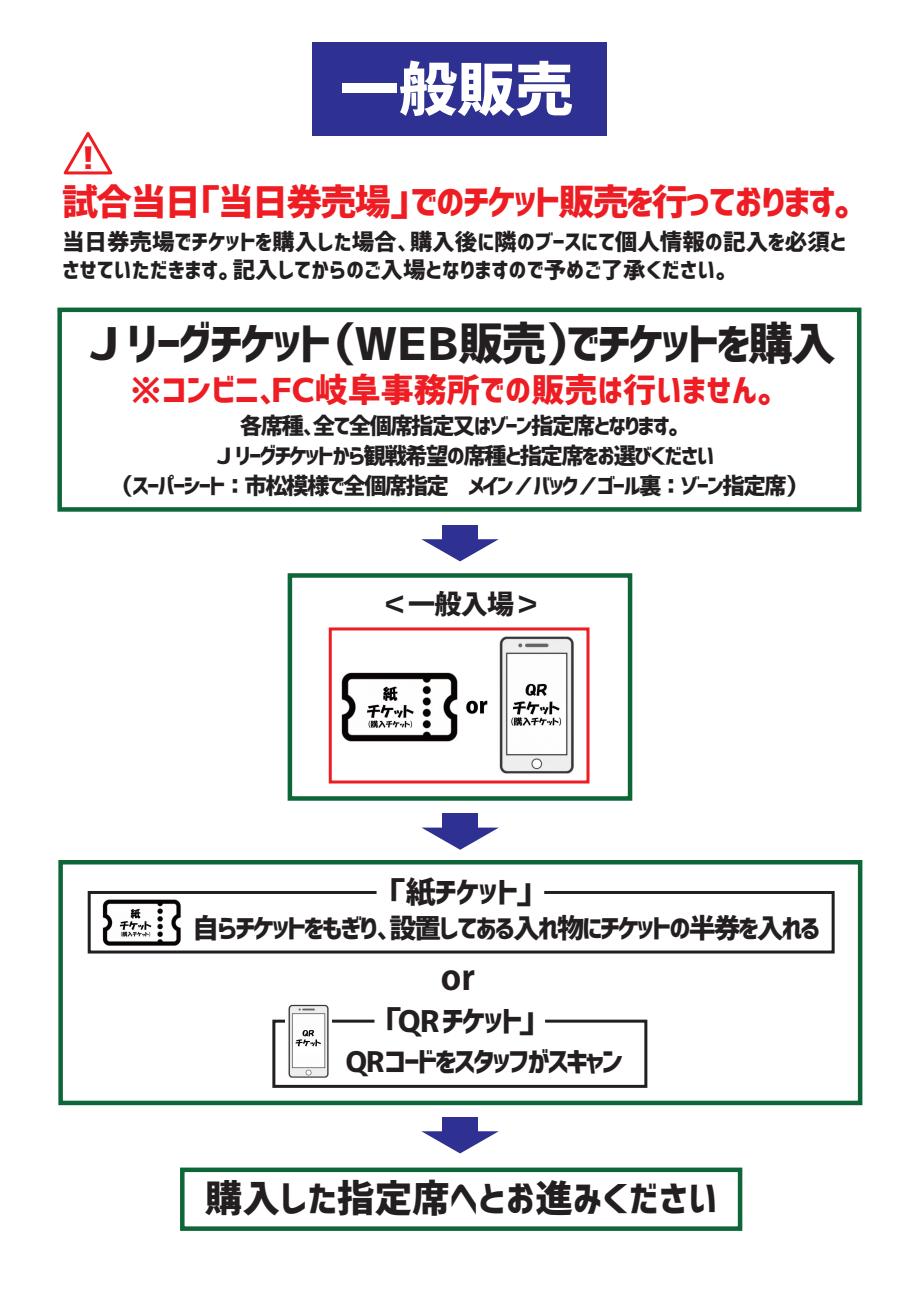
<style>
.page{position:relative;width:919px;height:1289px;background:#fff}
.page>*{position:absolute;margin:0;border:0;box-sizing:border-box;transform-origin:0 0}
.t1{font:58.05px "Corporate Logo Bold";color:#fff}
.t2{font:45px "Corporate Logo Bold";letter-spacing:-.05em;color:#231f20}
.t3{font:37.5px "Corporate Logo Bold";color:#231f20}
.t4{font:36px "Corporate Logo Bold";letter-spacing:-.05em;color:#ee1d23}
.t5{font:700 34.8px "Koz Go Pr 6 N";color:#231f20}
.t6{font:33px "Corporate Logo Bold";color:#ee1d23}
.t7{font:30.9px "Corporate Logo Bold";color:#ee1d23}
.t8{font:30px "Corporate Logo Bold";letter-spacing:-.025em;color:#231f20}
.t9{font:28.5px "Corporate Logo Bold";letter-spacing:-.075em;color:#231f20}
.t10{font:27px "Corporate Logo Bold";letter-spacing:-.075em;color:#231f20}
.t11{font:22.5px/30px "Corporate Logo Bold";letter-spacing:-.075em;color:#231f20;text-align:center}
.t12{font:22.5px/28.5px "Corporate Logo Bold";color:#231f20}
</style>
<div class="page">
<div style="left:312px;top:43px;width:294px;height:93px;background:#2e3092"></div>
<div style="left:57px;top:307px;width:804px;height:204px;border:4px solid #0c6638"></div>
<div style="left:287px;top:573px;width:345px;height:227px;border:4px solid #0c6638"></div>
<div style="left:442px;top:813px;width:36px;height:22px;background:#2e3092"></div>
<svg style="left:421px;top:827px;width:78px;height:22px"></svg>
<div style="left:442px;top:525px;width:35px;height:22px;background:#2e3092"></div>
<svg style="left:421px;top:539px;width:77px;height:22px"></svg>
<img style="left:341px;top:636px;width:233px;height:138px">
<div style="left:329px;top:627px;width:260px;height:156px;border:3px solid #ee1d23"></div>
<div style="left:58px;top:860px;width:804px;height:245px;border:4px solid #0c6638"></div>
<div style="left:180px;top:1167px;width:562px;height:63px;border:4px solid #0c6638"></div>
<div style="left:442px;top:1117px;width:35px;height:21px;background:#2e3092"></div>
<svg style="left:421px;top:1131px;width:78px;height:22px"></svg>
<svg style="left:87px;top:891px;width:748px;height:63px"></svg>
<img style="left:101px;top:898px;width:81px;height:48px">
<svg style="left:272px;top:1019px;width:376px;height:69px"></svg>
<img style="left:285px;top:1004px;width:46px;height:73px">
<div style="left:294px;top:1046px;width:29px;height:7px;background:#fff"></div>
<svg style="left:63px;top:132px;width:50px;height:43px"></svg>
<h3 class="t7" style="left:73px;top:136px;width:32px">！</h3>
<h1 class="t1" style="left:341px;top:49px;width:234px">一般販売</h1>
<h3 class="t4" style="left:62px;top:177px;width:809px">試合当日「当日券売場」でのチケット販売を行っております。</h3>
<p class="t12" style="left:62px;top:226px;width:785px">当日券売場でチケットを購入した場合、購入後に隣のブースにて個人情報の記入を必須とさせていただきます。記入してからのご入場となりますので予めご了承ください。</p>
<h2 class="t2" style="left:83px;top:313px;width:753px">Ｊリーグチケット（ＷＥＢ販売）でチケットを購入</h2>
<h3 class="t6" style="left:130px;top:368px;width:662px">※コンビニ、ＦＣ岐阜事務所での販売は行いません。</h3>
<p class="t11" style="left:112px;top:409px;width:697px">各席種、全て全個席指定又はゾーン指定席となります。<br>Ｊリーグチケットから観戦希望の席種と指定席をお選びください<br>（スーパーシート：市松模様で全個席指定　メイン／バック／ゴール裏：ゾーン指定席）</p>
<p class="t10" style="left:382px;top:585px;width:160px">＜一般入場＞</p>
<h3 class="t8" style="left:376px;top:871px;width:171px">「紙チケット」</h3>
<p class="t10" style="left:192px;top:910px;width:630px">自らチケットをもぎり、設置してある入れ物にチケットの半券を入れる</p>
<h3 class="t5" style="left:441px;top:958px;width:36px">or</h3>
<h3 class="t8" style="left:372px;top:1000px;width:177px">「QRチケット」</h3>
<p class="t9" style="left:346px;top:1041px;width:279px">QRコードをスタッフがスキャン</p>
<h3 class="t3" style="left:205px;top:1172px;width:515px">購入した指定席へとお進みください</h3>
</div>
